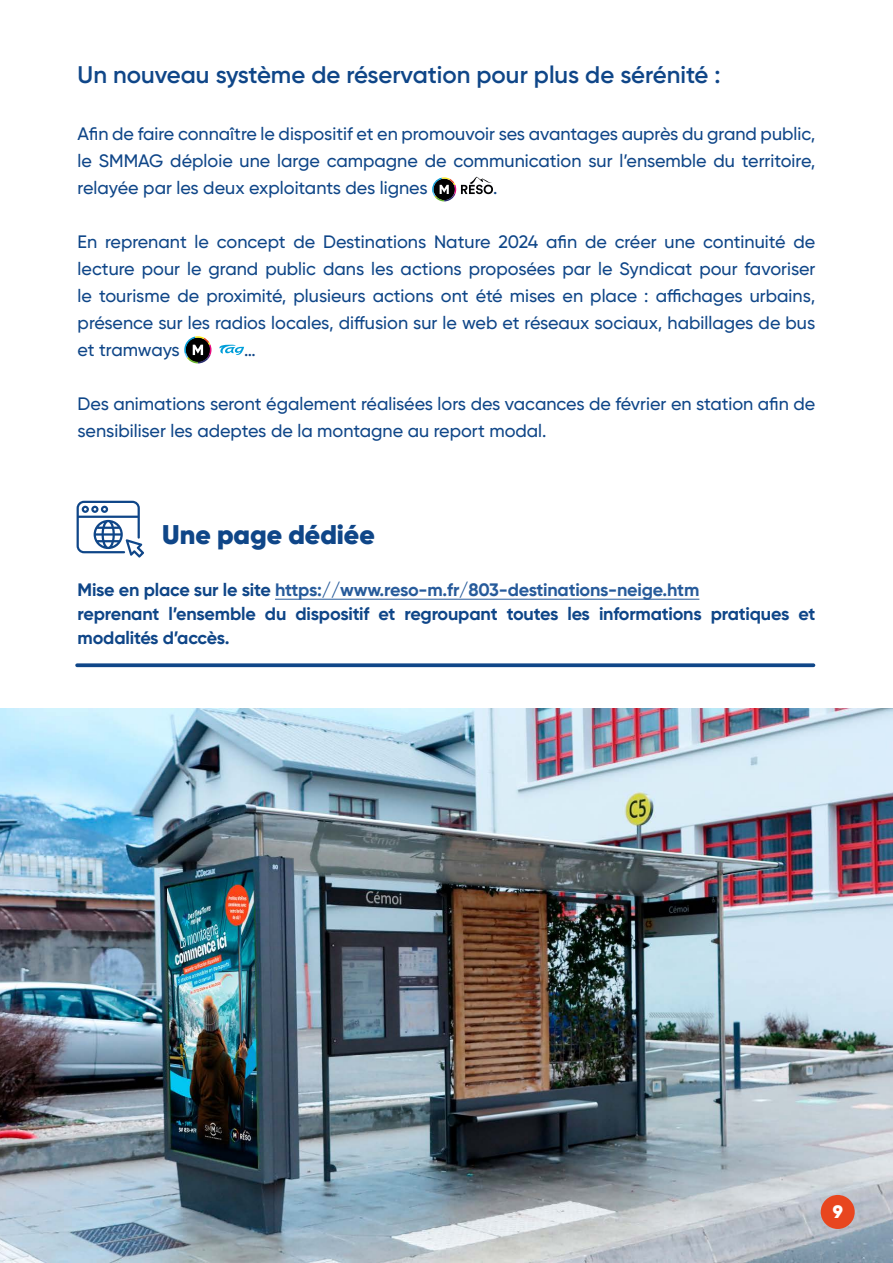
<style>
.page{position:relative;width:893px;height:1263px;background:#fff}
.page>*{position:absolute;margin:0;border:0;box-sizing:border-box;transform-origin:0 0}
.t1{font:900 27px "Gilroy";color:#0f4688}
.t2{font:600 24px "Gilroy";color:#0f4688}
.t3{font:500 18px/27px "Gilroy";color:#0f4688;text-align:justify}
.t4{font:700 18px/24px "Gilroy";letter-spacing:-.01em;color:#0f4688}
.t5{font:900 18px "Gilroy";color:#fff}
.s1{color:#275b9b}
</style>
<div class="page">
<img style="left:0;top:708px;width:893px;height:555px">
<hr style="left:275px;top:599px;width:424px;height:1px;background:#275b9b">
<svg style="left:432px;top:177px;width:61px;height:24px"></svg>
<svg style="left:184px;top:336px;width:27px;height:27px"></svg>
<svg style="left:219px;top:344px;width:25px;height:11px"></svg>
<svg style="left:77px;top:501px;width:67px;height:57px"></svg>
<svg style="left:77px;top:663px;width:736px;height:4px;background:#265793"></svg>
<div style="left:821px;top:1195px;width:34px;height:34px;background:#e8461f;border-radius:50%"></div>
<h2 class="t2" style="left:78px;top:60px;width:645px">Un nouveau système de réservation pour plus de sérénité :</h2>
<p class="t3" style="left:78px;top:120px;width:739px">Afin de faire connaître le dispositif et en promouvoir ses avantages auprès du grand public, le SMMAG déploie une large campagne de communication sur l’ensemble du territoire, relayée par les deux exploitants des lignes</p>
<p class="t3" style="left:493px;top:174px;width:6px">.</p>
<p class="t3" style="left:78px;top:228px;width:739px">En reprenant le concept de Destinations Nature 2024 afin de créer une continuité de lecture pour le grand public dans les actions proposées par le Syndicat pour favoriser le tourisme de proximité, plusieurs actions ont été mises en place : affichages urbains, présence sur les radios locales, diffusion sur le web et réseaux sociaux, habillages de bus et tramways</p>
<p class="t3" style="left:244px;top:336px;width:13px">…</p>
<p class="t3" style="left:78px;top:390px;width:739px">Des animations seront également réalisées lors des vacances de février en station afin de sensibiliser les adeptes de la montagne au report modal.</p>
<h1 class="t1" style="left:162px;top:517px;width:214px">Une page dédiée</h1>
<p class="t4" style="left:78px;top:578px;width:739px">Mise en place sur le site <span class="s1">https://www.reso-m.fr/803-destinations-neige.htm<br></span>reprenant l’ensemble du dispositif et regroupant toutes les informations pratiques et modalités d’accès.</p>
<p class="t5" style="left:833px;top:1200px;width:12px">9</p>
</div>
